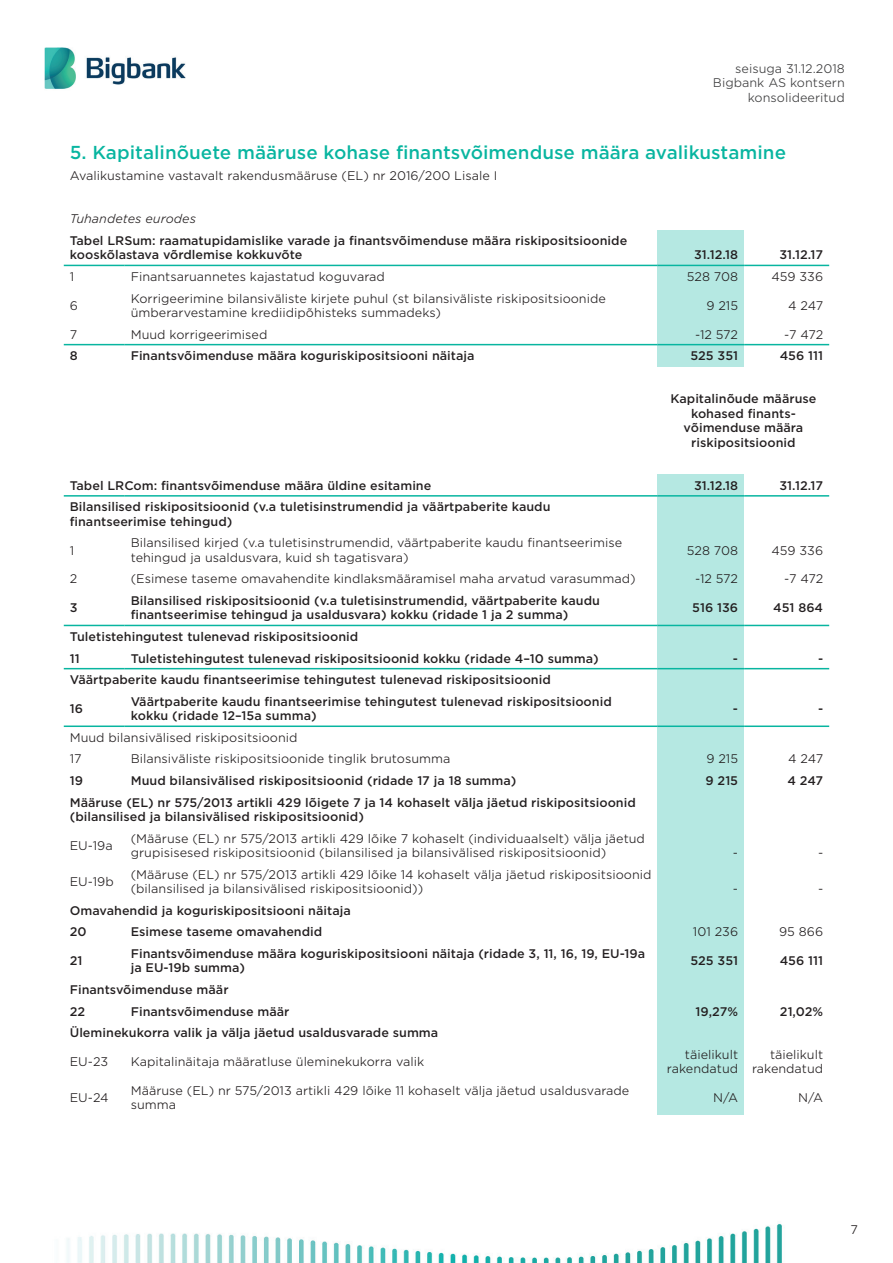
<style>
.page{position:relative;width:893px;height:1263px;background:#fff}
.page>*{position:absolute;margin:0;border:0;box-sizing:border-box;transform-origin:0 0}
.t1{font:500 18px "Gotham S Sm";color:#08b5a0}
.t2{font:500 12px/14.4px "Gotham S Sm";color:#231f20}
.t3{font:300 12px/14.4px "Gotham S Sm";color:#231f20}
.t4{font:300 12px/14.4px "Gotham S Sm";color:#3e3e3f;text-align:right}
.t5{font:italic 300 12px "Gotham S Sm";color:#231f20}
</style>
<div class="page">
<img style="left:63px;top:230px;width:767px;height:1033px">
<img style="left:44px;top:47px;width:142px;height:42px">
<div style="left:658px;top:474px;width:86px;height:641px;background:#b5e8e2"></div>
<div style="left:658px;top:230px;width:86px;height:137px;background:#b5e8e2"></div>
<hr style="left:64px;top:265px;width:61px;height:1px;background:#08b5a0">
<hr style="left:125px;top:265px;width:533px;height:1px;background:#08b5a0">
<hr style="left:658px;top:265px;width:86px;height:1px;background:#08b5a0">
<hr style="left:744px;top:265px;width:85px;height:1px;background:#08b5a0">
<hr style="left:64px;top:344px;width:61px;height:1px;background:#08b5a0">
<hr style="left:125px;top:344px;width:533px;height:1px;background:#08b5a0">
<hr style="left:658px;top:344px;width:86px;height:1px;background:#08b5a0">
<hr style="left:744px;top:344px;width:85px;height:1px;background:#08b5a0">
<hr style="left:64px;top:495px;width:61px;height:2px;background:#08b5a0">
<hr style="left:125px;top:495px;width:533px;height:2px;background:#08b5a0">
<hr style="left:658px;top:495px;width:86px;height:2px;background:#08b5a0">
<hr style="left:744px;top:495px;width:85px;height:2px;background:#08b5a0">
<hr style="left:64px;top:625px;width:61px;height:1px;background:#08b5a0">
<hr style="left:125px;top:625px;width:533px;height:1px;background:#08b5a0">
<hr style="left:658px;top:625px;width:86px;height:1px;background:#08b5a0">
<hr style="left:744px;top:625px;width:85px;height:1px;background:#08b5a0">
<hr style="left:64px;top:668px;width:61px;height:1px;background:#08b5a0">
<hr style="left:125px;top:668px;width:533px;height:1px;background:#08b5a0">
<hr style="left:658px;top:668px;width:86px;height:1px;background:#08b5a0">
<hr style="left:744px;top:668px;width:85px;height:1px;background:#08b5a0">
<hr style="left:64px;top:725px;width:61px;height:2px;background:#08b5a0">
<hr style="left:125px;top:725px;width:533px;height:2px;background:#08b5a0">
<hr style="left:658px;top:725px;width:86px;height:2px;background:#08b5a0">
<hr style="left:744px;top:725px;width:85px;height:2px;background:#08b5a0">
<p class="t4" style="left:713px;top:61px;width:133px">seisuga 31.12.2018<br>Bigbank AS kontsern konsolideeritud</p>
<h1 class="t1" style="left:70px;top:140px;width:718px">5. Kapitalinõuete määruse kohase finantsvõimenduse määra avalikustamine</h1>
<p class="t3" style="left:70px;top:168px;width:429px">Avalikustamine vastavalt rakendusmääruse (EL) nr 2016/200 Lisale I</p>
<p class="t5" style="left:70px;top:211px;width:128px">Tuhandetes eurodes</p>
<p class="t2" style="left:70px;top:233px;width:559px">Tabel LRSum: raamatupidamislike varade ja finantsvõimenduse määra riskipositsioonide kooskõlastava võrdlemise kokkuvõte</p>
<p class="t2" style="left:694px;top:248px;width:46px">31.12.18</p>
<p class="t2" style="left:779px;top:248px;width:45px">31.12.17</p>
<p class="t3" style="left:70px;top:269px;width:6px">1</p>
<p class="t3" style="left:131px;top:269px;width:256px">Finantsaruannetes kajastatud koguvarad</p>
<p class="t3" style="left:687px;top:269px;width:53px">528 708</p>
<p class="t3" style="left:771px;top:269px;width:53px">459 336</p>
<p class="t3" style="left:70px;top:298px;width:10px">6</p>
<p class="t3" style="left:131px;top:291px;width:477px">Korrigeerimine bilansiväliste kirjete puhul (st bilansiväliste riskipositsioonide ümberarvestamine krediidipõhisteks summadeks)</p>
<p class="t3" style="left:706px;top:298px;width:33px">9 215</p>
<p class="t3" style="left:788px;top:298px;width:36px">4 247</p>
<p class="t3" style="left:70px;top:327px;width:9px">7</p>
<p class="t3" style="left:131px;top:327px;width:138px">Muud korrigeerimised</p>
<p class="t3" style="left:695px;top:327px;width:44px">-12 572</p>
<p class="t3" style="left:784px;top:327px;width:40px">-7 472</p>
<p class="t2" style="left:70px;top:348px;width:9px">8</p>
<p class="t2" style="left:131px;top:348px;width:345px">Finantsvõimenduse määra koguriskipositsiooni näitaja</p>
<p class="t2" style="left:690px;top:348px;width:49px">525 351</p>
<p class="t2" style="left:780px;top:348px;width:45px">456 111</p>
<p class="t2" style="left:670px;top:392px;width:148px;text-align:center">Kapitalinõude määruse kohased finants&shy;võimenduse määra riskipositsioonid</p>
<p class="t2" style="left:70px;top:478px;width:363px">Tabel LRCom: finantsvõimenduse määra üldine esitamine</p>
<p class="t2" style="left:694px;top:478px;width:46px">31.12.18</p>
<p class="t2" style="left:779px;top:478px;width:45px">31.12.17</p>
<p class="t2" style="left:70px;top:500px;width:482px">Bilansilised riskipositsioonid (v.a tuletisinstrumendid ja väärtpaberite kaudu finantseerimise tehingud)</p>
<p class="t3" style="left:70px;top:543px;width:6px">1</p>
<p class="t3" style="left:131px;top:535px;width:493px">Bilansilised kirjed (v.a tuletisinstrumendid, väärtpaberite kaudu finantseerimise tehingud ja usaldusvara, kuid sh tagatisvara)</p>
<p class="t3" style="left:687px;top:543px;width:53px">528 708</p>
<p class="t3" style="left:771px;top:543px;width:53px">459 336</p>
<p class="t3" style="left:70px;top:571px;width:9px">2</p>
<p class="t3" style="left:131px;top:571px;width:506px">(Esimese taseme omavahendite kindlaksmääramisel maha arvatud varasummad)</p>
<p class="t3" style="left:695px;top:571px;width:44px">-12 572</p>
<p class="t3" style="left:784px;top:571px;width:40px">-7 472</p>
<p class="t2" style="left:70px;top:600px;width:9px">3</p>
<p class="t2" style="left:131px;top:593px;width:471px">Bilansilised riskipositsioonid (v.a tuletisinstrumendid, väärtpaberite kaudu finantseerimise tehingud ja usaldusvara) kokku (ridade 1 ja 2 summa)</p>
<p class="t2" style="left:692px;top:600px;width:47px">516 136</p>
<p class="t2" style="left:773px;top:600px;width:52px">451 864</p>
<p class="t2" style="left:70px;top:626px;width:290px;line-height:21.6px">Tuletistehingutest tulenevad riskipositsioonid<br>11</p>
<p class="t2" style="left:131px;top:651px;width:469px">Tuletistehingutest tulenevad riskipositsioonid kokku (ridade 4–10 summa)</p>
<p class="t2" style="left:733px;top:651px;width:7px">-</p>
<p class="t2" style="left:818px;top:651px;width:7px">-</p>
<p class="t2" style="left:70px;top:672px;width:483px">Väärtpaberite kaudu finantseerimise tehingutest tulenevad riskipositsioonid</p>
<p class="t2" style="left:70px;top:701px;width:15px">16</p>
<p class="t2" style="left:131px;top:694px;width:483px">Väärtpaberite kaudu finantseerimise tehingutest tulenevad riskipositsioonid kokku (ridade 12–15a summa)</p>
<p class="t2" style="left:733px;top:701px;width:7px">-</p>
<p class="t2" style="left:818px;top:701px;width:7px">-</p>
<p class="t3" style="left:70px;top:726px;width:229px;line-height:21.6px">Muud bilansivälised riskipositsioonid<br>17</p>
<p class="t3" style="left:131px;top:751px;width:321px">Bilansiväliste riskipositsioonide tinglik brutosumma</p>
<p class="t3" style="left:706px;top:751px;width:33px">9 215</p>
<p class="t3" style="left:788px;top:751px;width:36px">4 247</p>
<p class="t2" style="left:70px;top:773px;width:15px">19</p>
<p class="t2" style="left:131px;top:773px;width:387px">Muud bilansivälised riskipositsioonid (ridade 17 ja 18 summa)</p>
<p class="t2" style="left:705px;top:773px;width:34px">9 215</p>
<p class="t2" style="left:787px;top:773px;width:37px">4 247</p>
<p class="t2" style="left:70px;top:795px;width:568px">Määruse (EL) nr 575/2013 artikli 429 lõigete 7 ja 14 kohaselt välja jäetud riskipositsioonid (bilansilised ja bilansivälised riskipositsioonid)</p>
<p class="t3" style="left:70px;top:838px;width:44px">EU-19a</p>
<p class="t3" style="left:131px;top:831px;width:516px">(Määruse (EL) nr 575/2013 artikli 429 lõike 7 kohaselt (individuaalselt) välja jäetud grupisisesed riskipositsioonid (bilansilised ja bilansivälised riskipositsioonid)</p>
<p class="t3" style="left:733px;top:845px;width:7px">-</p>
<p class="t3" style="left:818px;top:845px;width:7px">-</p>
<p class="t3" style="left:70px;top:874px;width:45px">EU-19b</p>
<p class="t3" style="left:131px;top:867px;width:522px">(Määruse (EL) nr 575/2013 artikli 429 lõike 14 kohaselt välja jäetud riskipositsioonid (bilansilised ja bilansivälised riskipositsioonid))</p>
<p class="t3" style="left:733px;top:881px;width:7px">-</p>
<p class="t3" style="left:818px;top:881px;width:7px">-</p>
<p class="t2" style="left:70px;top:899px;width:282px;line-height:21.6px">Omavahendid ja koguriskipositsiooni näitaja<br>20</p>
<p class="t2" style="left:131px;top:924px;width:193px">Esimese taseme omavahendid</p>
<p class="t3" style="left:693px;top:924px;width:47px">101 236</p>
<p class="t3" style="left:779px;top:924px;width:46px">95 866</p>
<p class="t2" style="left:70px;top:953px;width:14px">21</p>
<p class="t2" style="left:131px;top:946px;width:516px">Finantsvõimenduse määra koguriskipositsiooni näitaja (ridade 3, 11, 16, 19, EU-19a ja EU-19b summa)</p>
<p class="t2" style="left:690px;top:953px;width:49px">525 351</p>
<p class="t2" style="left:780px;top:953px;width:45px">456 111</p>
<p class="t2" style="left:70px;top:978px;width:160px;line-height:21.6px">Finantsvõimenduse määr<br>22</p>
<p class="t2" style="left:131px;top:1004px;width:160px">Finantsvõimenduse määr</p>
<p class="t2" style="left:696px;top:1004px;width:44px">19,27%</p>
<p class="t2" style="left:780px;top:1004px;width:45px">21,02%</p>
<p class="t2" style="left:70px;top:1025px;width:370px">Üleminekukorra valik ja välja jäetud usaldusvarade summa</p>
<p class="t3" style="left:70px;top:1054px;width:40px">EU-23</p>
<p class="t3" style="left:131px;top:1054px;width:295px">Kapitalinäitaja määratluse üleminekukorra valik</p>
<p class="t3" style="left:667px;top:1047px;width:73px;text-align:right">täielikult rakendatud</p>
<p class="t3" style="left:752px;top:1047px;width:73px;text-align:right">täielikult rakendatud</p>
<p class="t3" style="left:70px;top:1090px;width:40px">EU-24</p>
<p class="t3" style="left:131px;top:1083px;width:500px">Määruse (EL) nr 575/2013 artikli 429 lõike 11 kohaselt välja jäetud usaldusvarade summa</p>
<p class="t3" style="left:713px;top:1090px;width:26px">N/A</p>
<p class="t3" style="left:798px;top:1090px;width:26px">N/A</p>
<p class="t3" style="left:850px;top:1222px;width:9px">7</p>
</div>
